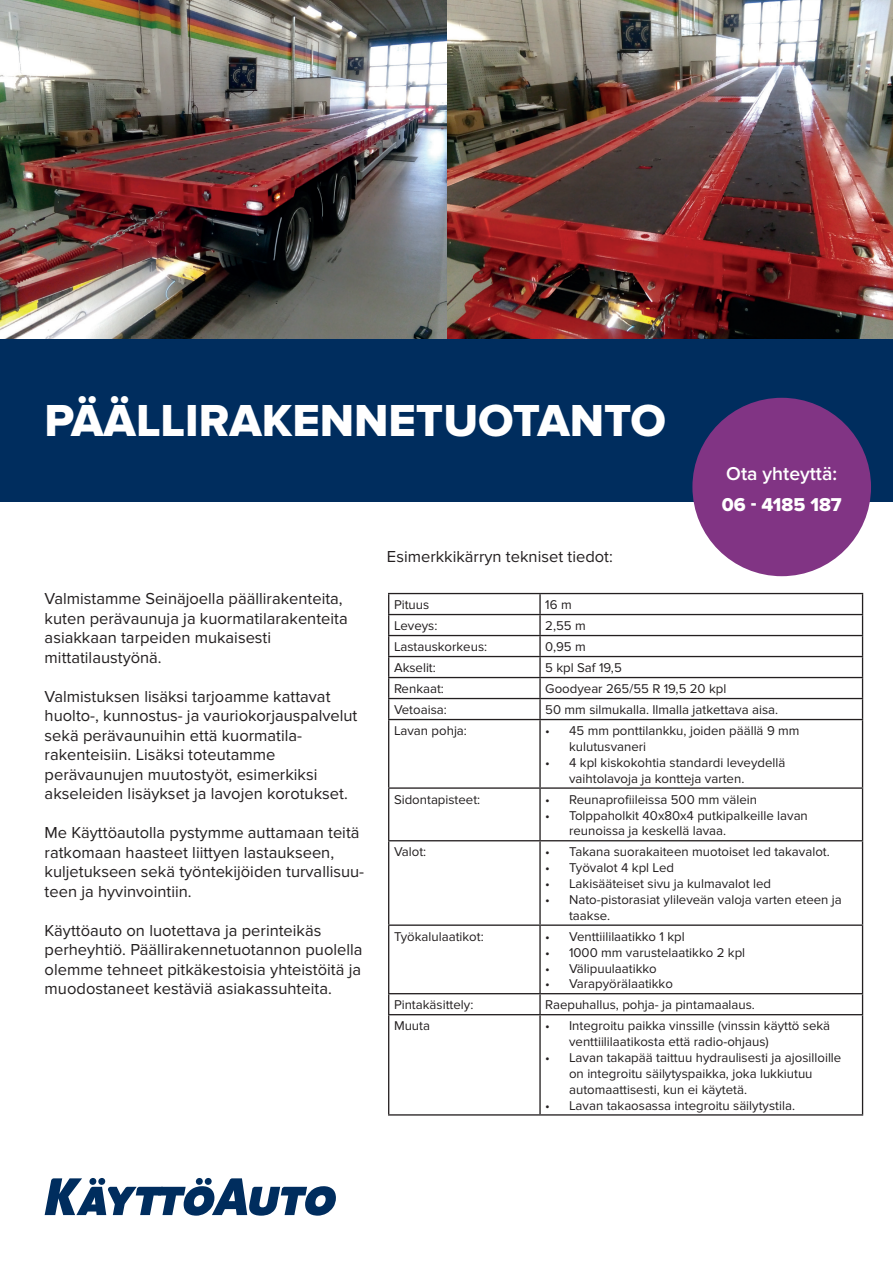
<style>
.page{position:relative;width:893px;height:1263px;background:#fff}
.page>*{position:absolute;margin:0;border:0;box-sizing:border-box;transform-origin:0 0}
.t1{font:46.5px "Proxima Nova Extrabld";color:#fff}
.t2{font:600 19.35px "Proxima Nova";color:#fff}
.t3{font:19.35px "Proxima Nova Extrabld";letter-spacing:.005em;color:#fff}
.t4{font:16.5px/19.5px "Proxima Nova";color:#231f20}
.t5{font:13.2px/15.9px "Proxima Nova";color:#231f20}
</style>
<div class="page">
<div style="left:0;top:316px;width:893px;height:186px;background:#002d5e"></div>
<img style="left:446px;top:0;width:447px;height:338px">
<img style="left:0;top:0;width:446px;height:338px">
<svg style="left:45px;top:1178px;width:291px;height:38px"></svg>
<div style="left:692px;top:398px;width:179px;height:178px;background:#813484;border-radius:50%"></div>
<hr style="left:388px;top:593px;width:152px;height:1px;background:#231f20">
<hr style="left:540px;top:593px;width:323px;height:1px;background:#231f20">
<hr style="left:539px;top:594px;width:2px;height:20px;background:#231f20">
<hr style="left:388px;top:614px;width:152px;height:1px;background:#231f20">
<hr style="left:540px;top:614px;width:323px;height:1px;background:#231f20">
<hr style="left:539px;top:615px;width:2px;height:20px;background:#231f20">
<hr style="left:388px;top:635px;width:152px;height:1px;background:#231f20">
<hr style="left:540px;top:635px;width:323px;height:1px;background:#231f20">
<hr style="left:539px;top:636px;width:2px;height:20px;background:#231f20">
<hr style="left:388px;top:656px;width:152px;height:1px;background:#231f20">
<hr style="left:540px;top:656px;width:323px;height:1px;background:#231f20">
<hr style="left:539px;top:657px;width:2px;height:20px;background:#231f20">
<hr style="left:388px;top:677px;width:152px;height:1px;background:#231f20">
<hr style="left:540px;top:677px;width:323px;height:1px;background:#231f20">
<hr style="left:539px;top:678px;width:2px;height:20px;background:#231f20">
<hr style="left:388px;top:698px;width:152px;height:1px;background:#231f20">
<svg style="left:388px;top:594px;width:1px;height:125px"></svg>
<hr style="left:540px;top:698px;width:323px;height:1px;background:#231f20">
<hr style="left:539px;top:699px;width:2px;height:20px;background:#231f20">
<svg style="left:862px;top:594px;width:1px;height:125px"></svg>
<hr style="left:388px;top:719px;width:152px;height:1px;background:#231f20">
<hr style="left:388px;top:720px;width:1px;height:67px;background:#231f20">
<hr style="left:540px;top:719px;width:323px;height:1px;background:#231f20">
<hr style="left:539px;top:720px;width:2px;height:67px;background:#231f20">
<hr style="left:862px;top:720px;width:1px;height:67px;background:#231f20">
<hr style="left:388px;top:787px;width:152px;height:2px;background:#231f20">
<hr style="left:388px;top:789px;width:1px;height:51px;background:#231f20">
<hr style="left:540px;top:787px;width:323px;height:2px;background:#231f20">
<hr style="left:539px;top:789px;width:2px;height:51px;background:#231f20">
<hr style="left:862px;top:789px;width:1px;height:51px;background:#231f20">
<hr style="left:388px;top:840px;width:152px;height:1px;background:#231f20">
<hr style="left:388px;top:841px;width:1px;height:83px;background:#231f20">
<hr style="left:540px;top:840px;width:323px;height:1px;background:#231f20">
<hr style="left:539px;top:841px;width:2px;height:83px;background:#231f20">
<hr style="left:862px;top:841px;width:1px;height:83px;background:#231f20">
<hr style="left:388px;top:924px;width:152px;height:2px;background:#231f20">
<hr style="left:388px;top:926px;width:1px;height:67px;background:#231f20">
<hr style="left:540px;top:924px;width:323px;height:2px;background:#231f20">
<hr style="left:539px;top:926px;width:2px;height:67px;background:#231f20">
<hr style="left:862px;top:926px;width:1px;height:67px;background:#231f20">
<hr style="left:388px;top:993px;width:152px;height:1px;background:#231f20">
<svg style="left:388px;top:994px;width:1px;height:20px"></svg>
<hr style="left:540px;top:993px;width:323px;height:1px;background:#231f20">
<hr style="left:539px;top:994px;width:2px;height:20px;background:#231f20">
<svg style="left:862px;top:994px;width:1px;height:20px"></svg>
<hr style="left:388px;top:1014px;width:152px;height:1px;background:#231f20">
<hr style="left:388px;top:1015px;width:1px;height:99px;background:#231f20">
<hr style="left:540px;top:1014px;width:323px;height:1px;background:#231f20">
<hr style="left:539px;top:1015px;width:2px;height:99px;background:#231f20">
<hr style="left:862px;top:1015px;width:1px;height:99px;background:#231f20">
<hr style="left:388px;top:1114px;width:152px;height:1px;background:#231f20">
<hr style="left:540px;top:1114px;width:323px;height:1px;background:#231f20">
<p class="t1" style="left:45px;top:394px;width:623px">PÄÄLLIRAKENNETUOTANTO</p>
<p class="t4" style="left:387px;top:547px;width:227px">Esimerkkikärryn tekniset tiedot:</p>
<p class="t2" style="left:726px;top:459px;width:112px">Ota yhteyttä:</p>
<p class="t3" style="left:722px;top:493px;width:122px">06 - 4185 187</p>
<p class="t4" style="left:45px;top:589px;width:305px">Valmistamme Seinäjoella päällirakenteita, kuten perävaunuja ja kuormatilarakenteita asiakkaan tarpeiden mukaisesti</p>
<p class="t4" style="left:45px;top:648px;width:119px">mittatilaustyönä.</p>
<p class="t4" style="left:45px;top:687px;width:314px">Valmistuksen lisäksi tarjoamme kattavat huolto-, kunnostus- ja vauriokorjauspalvelut sekä perävaunuihin että kuormatila-</p>
<p class="t4" style="left:45px;top:745px;width:232px">rakenteisiin. Lisäksi toteutamme</p>
<p class="t4" style="left:45px;top:765px;width:274px">perävaunujen muutostyöt, esimerkiksi</p>
<p class="t4" style="left:45px;top:784px;width:305px">akseleiden lisäykset ja lavojen korotukset.</p>
<p class="t4" style="left:45px;top:823px;width:321px">Me Käyttöautolla pystymme auttamaan teitä ratkomaan haasteet liittyen lastaukseen, kuljetukseen sekä työntekijöiden turvallisuu&shy;teen ja hyvinvointiin.</p>
<p class="t4" style="left:45px;top:921px;width:278px">Käyttöauto on luotettava ja perinteikäs</p>
<p class="t4" style="left:45px;top:940px;width:319px;text-align:justify">perheyhtiö. Päällirakennetuotannon puolella olemme tehneet pitkäkestoisia yhteistöitä ja muodostaneet kestäviä asiakassuhteita.</p>
<p class="t5" style="left:394px;top:597px;width:37px">Pituus</p>
<p class="t5" style="left:545px;top:597px;width:28px">16 m</p>
<p class="t5" style="left:394px;top:618px;width:45px">Leveys:</p>
<p class="t5" style="left:545px;top:618px;width:42px">2,55 m</p>
<p class="t5" style="left:394px;top:639px;width:95px">Lastauskorkeus:</p>
<p class="t5" style="left:545px;top:639px;width:42px">0,95 m</p>
<p class="t5" style="left:394px;top:660px;width:43px">Akselit:</p>
<p class="t5" style="left:545px;top:660px;width:78px">5 kpl Saf 19,5</p>
<p class="t5" style="left:394px;top:681px;width:51px">Renkaat:</p>
<p class="t5" style="left:545px;top:681px;width:183px">Goodyear 265/55 R 19,5 20 kpl</p>
<p class="t5" style="left:394px;top:702px;width:54px">Vetoaisa:</p>
<p class="t5" style="left:545px;top:702px;width:234px">50 mm silmukalla. Ilmalla jatkettava aisa.</p>
<p class="t5" style="left:394px;top:723px;width:74px">Lavan pohja:</p>
<p class="t5" style="left:569px;top:723px;width:232px;text-indent:-24px">• 45 mm ponttilankku, joiden päällä 9 mm kulutusvaneri</p>
<p class="t5" style="left:569px;top:755px;width:218px;text-indent:-24px">• 4 kpl kiskokohtia standardi leveydellä vaihtolavoja ja kontteja varten.</p>
<p class="t5" style="left:394px;top:792px;width:88px">Sidontapisteet:</p>
<p class="t5" style="left:545px;top:792px;width:213px">• Reunaprofiileissa 500 mm välein</p>
<p class="t5" style="left:569px;top:807px;width:240px;text-indent:-24px">• Tolppaholkit 40x80x4 putkipalkeille lavan reunoissa ja keskellä lavaa.</p>
<p class="t5" style="left:394px;top:844px;width:34px">Valot:</p>
<p class="t5" style="left:545px;top:844px;width:286px">• Takana suorakaiteen muotoiset led takavalot.</p>
<p class="t5" style="left:545px;top:860px;width:130px">• Työvalot 4 kpl Led</p>
<p class="t5" style="left:545px;top:876px;width:227px">• Lakisääteiset sivu ja kulmavalot led</p>
<p class="t5" style="left:569px;top:892px;width:274px;text-indent:-24px">• Nato-pistorasiat ylileveän valoja varten eteen ja taakse.</p>
<p class="t5" style="left:394px;top:929px;width:91px">Työkalulaatikot:</p>
<p class="t5" style="left:545px;top:929px;width:141px">• Venttiililaatikko 1 kpl</p>
<p class="t5" style="left:545px;top:944px;width:201px">• 1000 mm varustelaatikko 2 kpl</p>
<p class="t5" style="left:545px;top:960px;width:113px">• Välipuulaatikko</p>
<p class="t5" style="left:545px;top:976px;width:129px">• Varapyörälaatikko</p>
<p class="t5" style="left:394px;top:997px;width:81px">Pintakäsittely:</p>
<p class="t5" style="left:545px;top:997px;width:211px">Raepuhallus, pohja- ja pintamaalaus.</p>
<p class="t5" style="left:394px;top:1018px;width:38px">Muuta</p>
<p class="t5" style="left:569px;top:1018px;width:263px;text-indent:-24px">• Integroitu paikka vinssille (vinssin käyttö sekä venttiililaatikosta että radio-ohjaus)</p>
<p class="t5" style="left:569px;top:1050px;width:274px;text-indent:-24px">• Lavan takapää taittuu hydraulisesti ja ajosilloille on integroitu säilytyspaikka, joka lukkiutuu automaattisesti, kun ei käytetä.</p>
<p class="t5" style="left:545px;top:1097px;width:251px">• Lavan takaosassa integroitu säilytystila.</p>
</div>
